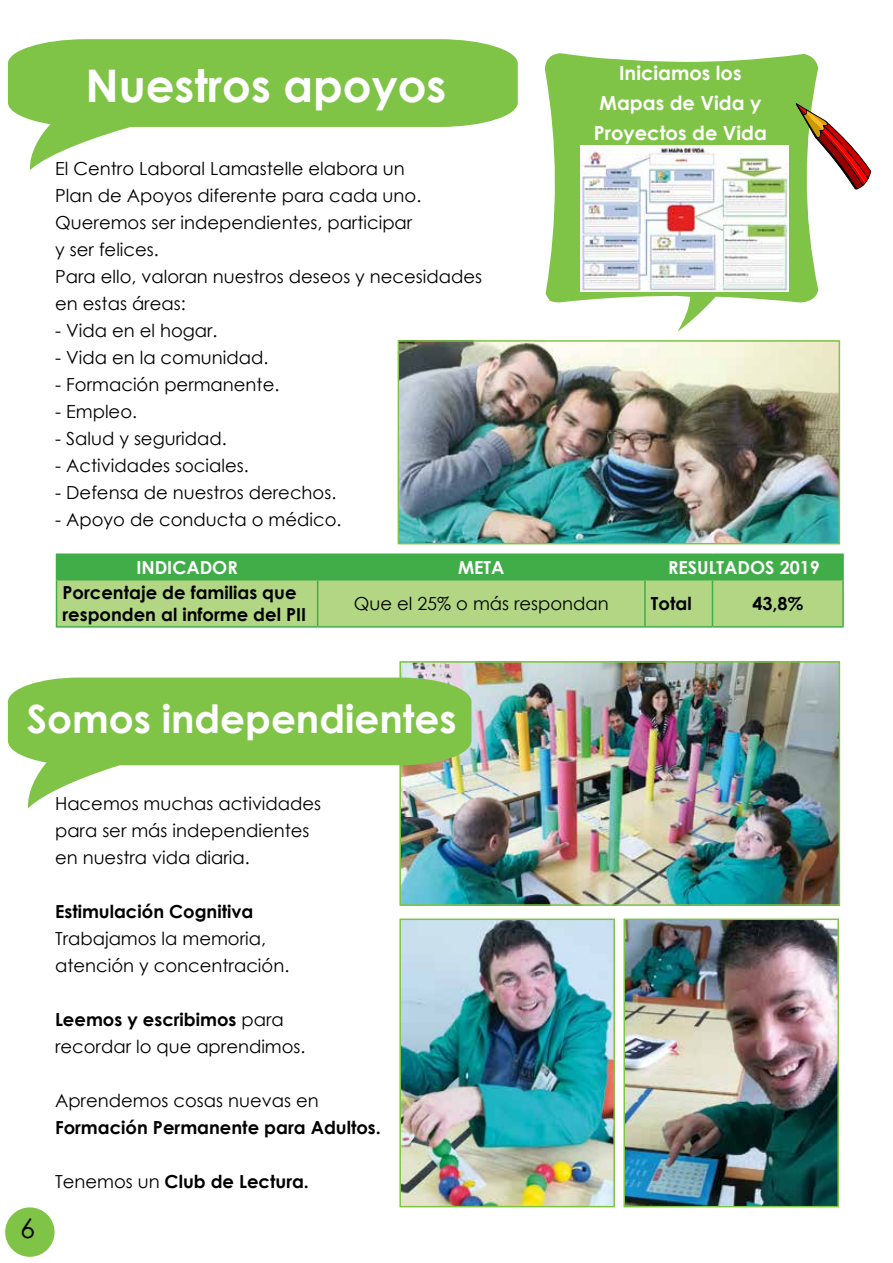
<style>
.page{position:relative;width:893px;height:1263px;background:#fff}
.page>*{position:absolute;margin:0;border:0;box-sizing:border-box;transform-origin:0 0}
.t1{font:700 45px "Century Gothic";color:#fff}
.t2{font:700 39px "Century Gothic";color:#fff}
.t3{font:27px "Century Gothic";color:#000}
.t4{font:700 19.5px/30px "Century Gothic";color:#fff;text-align:center}
.t5{font:18px/27px "Century Gothic";color:#000}
.t6{font:700 18px/21.6px "Century Gothic";color:#000}
.t7{font:700 18px "Century Gothic";color:#fff}
.s1{font-weight:700}
.s2{font-weight:400}
</style>
<div class="page">
<svg style="left:8px;top:39px;width:510px;height:131px;fill:#7fc347"></svg>
<div style="left:5px;top:1207px;width:50px;height:50px;background:#7fc347;border-radius:50%"></div>
<img style="left:401px;top:343px;width:436px;height:198px">
<div style="left:398px;top:340px;width:442px;height:204px;border:2px solid #7fc347"></div>
<img style="left:402px;top:664px;width:435px;height:239px">
<div style="left:399px;top:661px;width:441px;height:245px;border:2px solid #7fc347"></div>
<hr style="left:56px;top:553px;width:262px;height:2px;background:#41ad49">
<hr style="left:318px;top:553px;width:327px;height:2px;background:#41ad49">
<svg style="left:56px;top:555px;width:786px;height:71px;background:#8ac76f"></svg>
<hr style="left:645px;top:553px;width:67px;height:2px;background:#41ad49">
<hr style="left:644px;top:555px;width:2px;height:24px;background:#41ad49">
<hr style="left:712px;top:553px;width:132px;height:2px;background:#41ad49">
<hr style="left:842px;top:555px;width:2px;height:24px;background:#41ad49">
<hr style="left:56px;top:579px;width:262px;height:1px;background:#41ad49">
<hr style="left:318px;top:579px;width:327px;height:1px;background:#41ad49">
<hr style="left:645px;top:579px;width:67px;height:1px;background:#41ad49">
<hr style="left:712px;top:579px;width:132px;height:1px;background:#41ad49">
<hr style="left:56px;top:580px;width:1px;height:46px;background:#41ad49">
<hr style="left:317px;top:580px;width:1px;height:46px;background:#41ad49">
<hr style="left:644px;top:580px;width:2px;height:46px;background:#41ad49">
<hr style="left:712px;top:580px;width:1px;height:46px;background:#41ad49">
<hr style="left:842px;top:580px;width:2px;height:46px;background:#41ad49">
<hr style="left:56px;top:626px;width:262px;height:2px;background:#41ad49">
<hr style="left:318px;top:626px;width:327px;height:2px;background:#41ad49">
<hr style="left:645px;top:626px;width:67px;height:2px;background:#41ad49">
<hr style="left:712px;top:626px;width:132px;height:2px;background:#41ad49">
<svg style="left:545px;top:53px;width:273px;height:279px;fill:#7fc347"></svg>
<svg style="left:796px;top:103px;width:75px;height:86px"></svg>
<img style="left:580px;top:145px;width:209px;height:146px">
<img style="left:626px;top:921px;width:210px;height:283px">
<div style="left:623px;top:918px;width:216px;height:289px;border:2px solid #7fc347"></div>
<img style="left:402px;top:921px;width:210px;height:283px">
<div style="left:399px;top:918px;width:216px;height:289px;border:2px solid #7fc347"></div>
<svg style="left:8px;top:677px;width:463px;height:131px;fill:#7fc347"></svg>
<h1 class="t1" style="left:85px;top:51px;width:362px">Nuestros apoyos</h1>
<p class="t5" style="left:55px;top:155px;width:428px">El Centro Laboral Lamastelle elabora un<br>Plan de Apoyos diferente para cada uno.<br>Queremos ser independientes, participar<br>y ser felices.<br>Para ello, valoran nuestros deseos y necesidades en estas áreas:</p>
<p class="t5" style="left:55px;top:317px;width:164px">- Vida en el hogar.</p>
<p class="t5" style="left:55px;top:344px;width:215px">- Vida en la comunidad.</p>
<p class="t5" style="left:55px;top:371px;width:226px">- Formación permanente.</p>
<p class="t5" style="left:55px;top:398px;width:83px">- Empleo.</p>
<p class="t5" style="left:55px;top:425px;width:173px">- Salud y seguridad.</p>
<p class="t5" style="left:55px;top:452px;width:195px">- Actividades sociales.</p>
<p class="t5" style="left:55px;top:479px;width:283px">- Defensa de nuestros derechos.</p>
<p class="t5" style="left:55px;top:506px;width:288px">- Apoyo de conducta o médico.</p>
<p class="t4" style="left:594px;top:57px;width:175px">Iniciamos los<br>Mapas de Vida y<br>Proyectos de Vida</p>
<p class="t7" style="left:136px;top:553px;width:103px">INDICADOR</p>
<p class="t7" style="left:458px;top:553px;width:48px">META</p>
<p class="t7" style="left:668px;top:553px;width:153px">RESULTADOS 2019</p>
<p class="t6" style="left:63px;top:581px;width:245px">Porcentaje de familias que responden al informe del PII</p>
<p class="t5" style="left:354px;top:590px;width:257px">Que el 25% o más respondan</p>
<p class="t6" style="left:651px;top:592px;width:42px">Total</p>
<p class="t6" style="left:752px;top:592px;width:52px">43,8%</p>
<h2 class="t2" style="left:27px;top:689px;width:431px">Somos independientes</h2>
<h3 class="t3" style="left:20px;top:1209px;width:16px">6</h3>
<p class="t5" style="left:55px;top:789px;width:268px">Hacemos muchas actividades para ser más independientes en nuestra vida diaria.</p>
<p class="t6" style="left:55px;top:899px;width:200px">Estimulación Cognitiva</p>
<p class="t5" style="left:55px;top:924px;width:236px">Trabajamos la memoria, atención y concentración.</p>
<p class="t5" style="left:55px;top:1005px;width:252px"><span class="s1">Leemos y escribimos</span> para recordar lo que aprendimos.</p>
<p class="t5" style="left:55px;top:1086px;width:265px">Aprendemos cosas nuevas en</p>
<p class="t6" style="left:55px;top:1115px;width:327px">Formación Permanente para Adultos.</p>
<p class="t6" style="left:55px;top:1169px;width:255px"><span class="s2">Tenemos un</span> Club de Lectura.</p>
</div>
